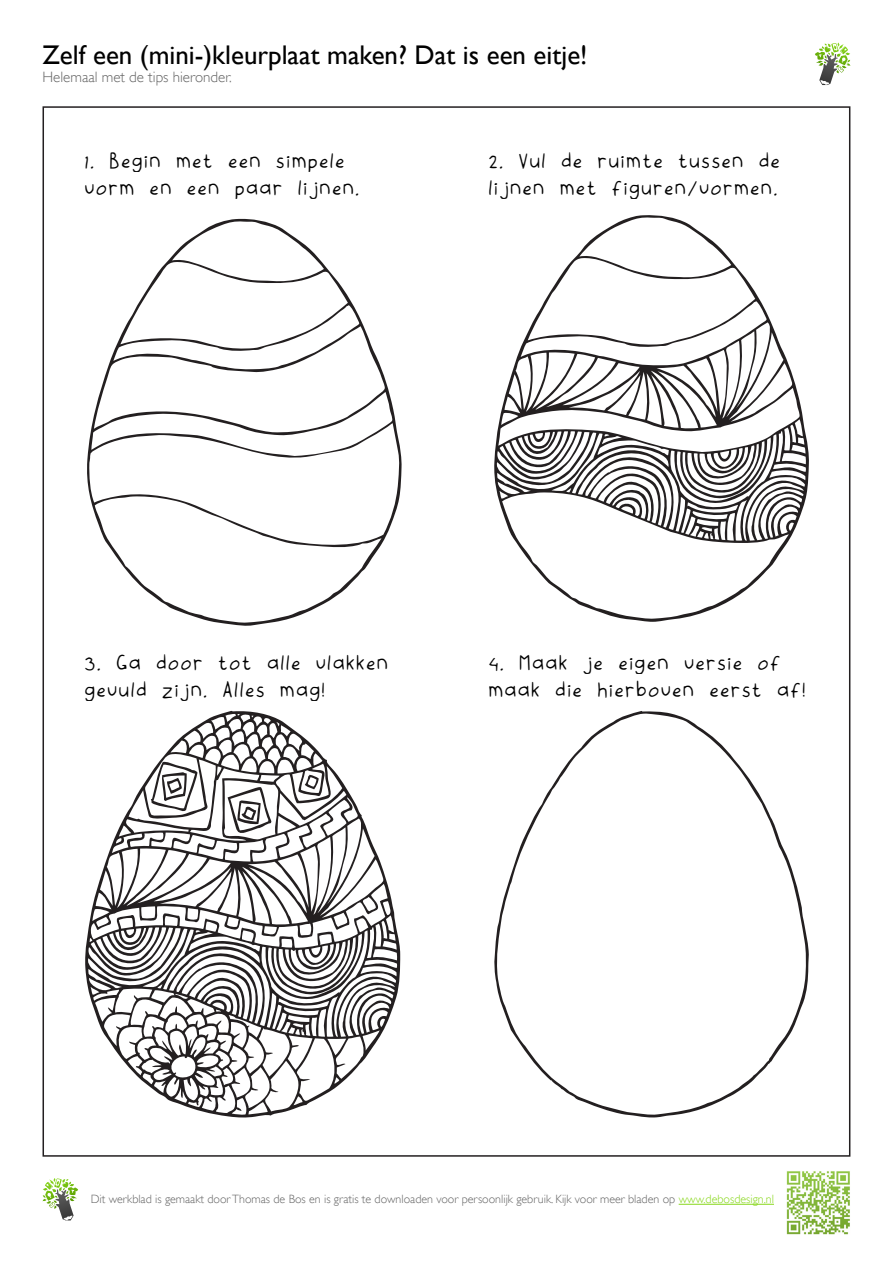
<style>
.page{position:relative;width:893px;height:1263px;background:#fff}
.page>*{position:absolute;margin:0;border:0;box-sizing:border-box;transform-origin:0 0}
.t1{font:700 27px/27px "de Bos Hand Clean";letter-spacing:.1em;color:#000}
.t2{font:27px "Gill Sans";color:#000}
.t3{font:300 15px "Gill Sans";color:#646464}
.t4{font:300 12px "Gill Sans";color:#646464}
.s1{color:#87d719}
</style>
<div class="page">
<svg style="left:494px;top:711px;width:315px;height:407px"></svg>
<svg style="left:87px;top:218px;width:315px;height:408px"></svg>
<svg style="left:85px;top:710px;width:315px;height:408px"></svg>
<svg style="left:494px;top:215px;width:315px;height:407px"></svg>
<svg style="left:43px;top:1178px;width:35px;height:42px"></svg>
<svg style="left:815px;top:43px;width:35px;height:42px"></svg>
<hr style="left:679px;top:1204px;width:95px;height:1px;background:#87d719">
<img style="left:786px;top:1171px;width:64px;height:63px">
<p class="t2" style="left:43px;top:39px;width:547px">Zelf een (mini-)kleurplaat maken? Dat is een eitje!</p>
<p class="t3" style="left:43px;top:68px;width:191px">Helemaal met de tips hieronder.</p>
<p class="t1" style="left:85px;top:148px;width:275px">1. Begin met een simpele vorm en een paar lijnen.</p>
<p class="t1" style="left:489px;top:148px;width:292px">2. Vul de ruimte tussen de lijnen met figuren/vormen.</p>
<p class="t1" style="left:85px;top:649px;width:304px">3. Ga door tot alle vlakken gevuld zijn. Alles mag!</p>
<p class="t1" style="left:489px;top:649px;width:317px">4. Maak je eigen versie of maak die hierboven eerst af!</p>
<p class="t4" style="left:91px;top:1192px;width:685px">Dit werkblad is gemaakt door Thomas de Bos en is gratis te downloaden voor persoonlijk gebruik. Kijk voor meer bladen op <span class="s1">www.debosdesign.nl</span></p>
</div>
